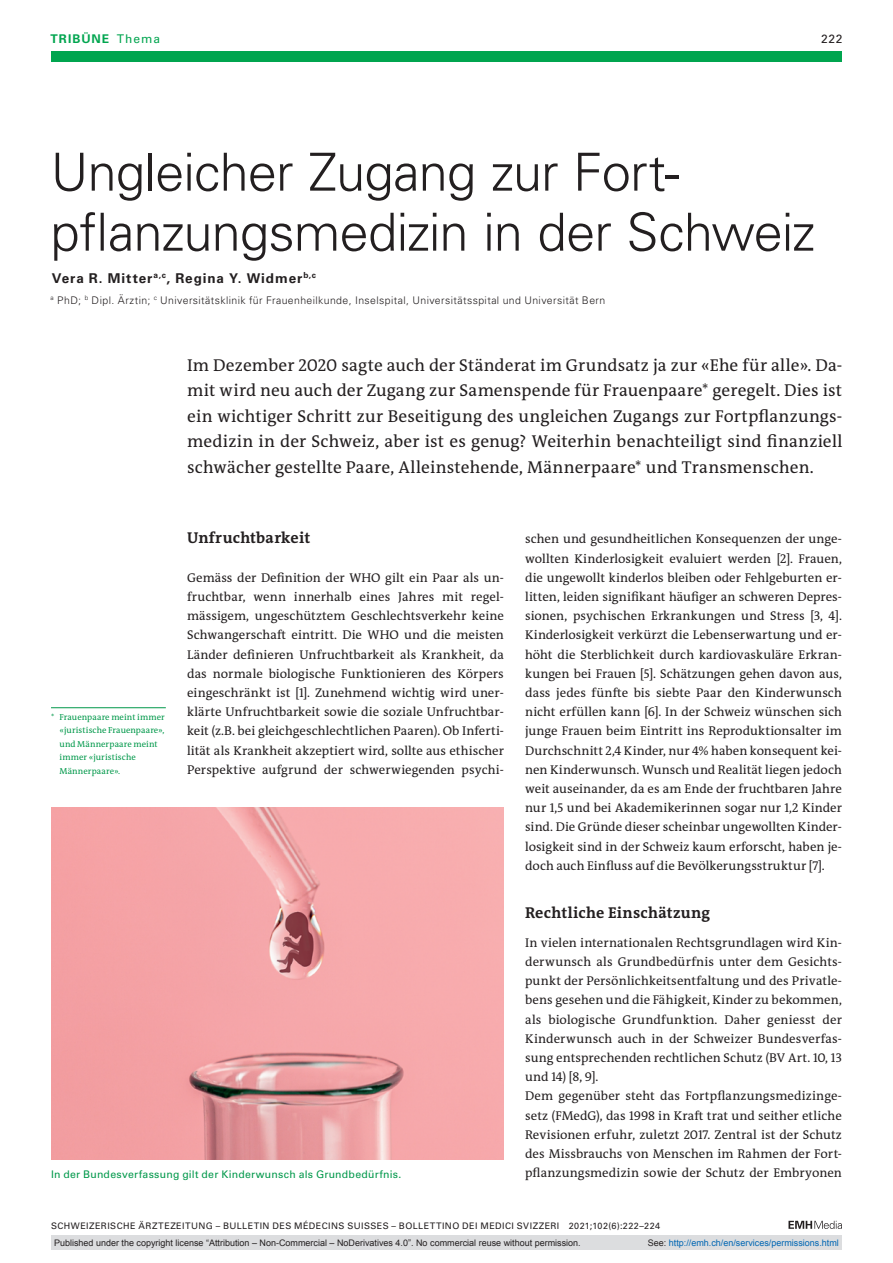
<style>
.page{position:relative;width:893px;height:1263px;background:#fff}
.page>*{position:absolute;margin:0;border:0;box-sizing:border-box;transform-origin:0 0}
.article-title{font:300 52.5px/60px "Univers LT Std";letter-spacing:-.02em;color:#231f20}
.section-pl{font:17.25px/25.5px "The Antiqua B W5 Plain";letter-spacing:.01em;color:#231f20;text-align:justify}
.section-h1{font:700 15.75px "The Antiqua B W7";letter-spacing:.015em;color:#231f20}
.author-notes{font:700 13.5px "Univers LT Std";letter-spacing:.07em;color:#231f20}
.section-pn{font:12.75px/19.2px "The Antiqua B W5 Plain";letter-spacing:.005em;color:#231f20;text-align:justify}
.ressort{font:700 12px "Univers LT Std";letter-spacing:.085em;color:#00a54f}
.ressort-2{font:12px "Univers LT Std";color:#231f20}
.aff{font:300 10.5px "Univers LT Std";letter-spacing:.04em;color:#231f20}
.fig-caption{font:10.5px "Univers LT Std";letter-spacing:.025em;color:#00984a}
.t1{font:9px "Arial";color:#231f20}
.fusszeile{font:9px "Univers LT Std";letter-spacing:.05em;color:#231f20}
.t2{font:9px "Arial";color:#0066b3}
.footnote-line{font:8.7px/13.5px "The Antiqua B W5 Plain";letter-spacing:.01em;color:#00984a}
.s1{font-weight:400}
.s2{color:#231f20}
</style>
<div class="page">
<svg style="left:788px;top:1221px;width:54px;height:8px"></svg>
<div style="left:51px;top:51px;width:791px;height:11px;background:#00a54f"></div>
<img style="left:51px;top:807px;width:453px;height:352px">
<hr style="left:51px;top:707px;width:115px;height:1px;background:#00984a">
<div style="left:51px;top:1235px;width:791px;height:15px;background:#dcdddf"></div>
<p class="ressort" style="left:51px;top:31px;width:111px">TRIBÜNE <span class="s1">Thema</span></p>
<p class="ressort-2" style="left:821px;top:31px;width:23px">222</p>
<p class="article-title" style="left:51px;top:142px;width:766px">Ungleicher Zugang zur Fort&shy;pflanzungsmedizin in der Schweiz</p>
<p class="author-notes" style="left:52px;top:270px;width:266px">Vera R. Mitter<sup>a,c</sup>, Regina Y. Widmer<sup>b,c</sup></p>
<p class="aff" style="left:51px;top:294px;width:556px"><sup>a</sup> PhD; <sup>b</sup> Dipl. Ärztin; <sup>c</sup> Universitätsklinik für Frauenheilkunde, Inselspital, Universitätsspital und Universität Bern</p>
<p class="section-pl" style="left:187px;top:352px;width:657px">Im Dezember 2020 sagte auch der Ständerat im Grundsatz ja zur «Ehe für alle». Da&shy;mit wird neu auch der Zugang zur Samenspende für Frauenpaare* geregelt. Dies ist ein wichtiger Schritt zur Beseitigung des ungleichen Zugangs zur Fortpflanzungs&shy;medizin in der Schweiz, aber ist es genug? Weiterhin benachteiligt sind finanziell schwächer gestellte Paare, Alleinstehende, Männerpaare* und Transmenschen.</p>
<p class="footnote-line" style="left:60px;top:710px;width:107px;text-indent:-9px">* Frauenpaare meint immer «juristische Frauenpaare», und Männerpaare meint immer «juristische<br>Männerpaare».</p>
<p class="section-h1" style="left:187px;top:528px;width:125px">Unfruchtbarkeit</p>
<p class="section-pn" style="left:187px;top:568px;width:318px">Gemäss der Definition der WHO gilt ein Paar als un&shy;fruchtbar, wenn innerhalb eines Jahres mit regel&shy;mässigem, ungeschütztem Geschlechtsverkehr keine Schwangerschaft eintritt. Die WHO und die meisten Länder definieren Unfruchtbarkeit als Krankheit, da das normale biologische Funktionieren des Körpers eingeschränkt ist [1]. Zunehmend wichtig wird uner&shy;klärte Unfruchtbarkeit sowie die soziale Unfruchtbar&shy;keit (z.B. bei gleichgeschlechtlichen Paaren). Ob Inferti&shy;lität als Krankheit akzeptiert wird, sollte aus ethischer Perspektive aufgrund der schwerwiegenden psychi-</p>
<p class="fig-caption" style="left:51px;top:1168px;width:352px">In der Bundesverfassung gilt der Kinderwunsch als Grundbedürfnis.</p>
<p class="section-pn" style="left:525px;top:530px;width:318px">schen und gesundheitlichen Konsequenzen der unge&shy;wollten Kinderlosigkeit evaluiert werden [2]. Frauen, die ungewollt kinderlos bleiben oder Fehlgeburten er&shy;litten, leiden signifikant häufiger an schweren Depres&shy;sionen, psychischen Erkrankungen und Stress [3, 4].<br>Kinderlosigkeit verkürzt die Lebenserwartung und er&shy;höht die Sterblichkeit durch kardiovaskuläre Erkran&shy;kungen bei Frauen [5]. Schätzungen gehen davon aus, dass jedes fünfte bis siebte Paar den Kinderwunsch nicht erfüllen kann [6]. In der Schweiz wünschen sich junge Frauen beim Eintritt ins Reproduktionsalter im Durchschnitt 2,4 Kinder, nur 4% haben konsequent kei&shy;nen Kinderwunsch. Wunsch und Realität liegen jedoch weit auseinander, da es am Ende der fruchtbaren Jahre nur 1,5 und bei Akademikerinnen sogar nur 1,2 Kinder sind. Die Gründe dieser scheinbar ungewollten Kinder&shy;losigkeit sind in der Schweiz kaum erforscht, haben je&shy;doch auch Einfluss auf die Bevölkerungsstruktur [7].</p>
<p class="section-h1" style="left:525px;top:902px;width:187px">Rechtliche Einschätzung</p>
<p class="section-pn" style="left:525px;top:933px;width:318px">In vielen internationalen Rechtsgrundlagen wird Kin&shy;derwunsch als Grundbedürfnis unter dem Gesichts&shy;punkt der Persönlichkeitsentfaltung und des Privatle&shy;bens gesehen und die Fähigkeit, Kinder zu bekommen, als biologische Grundfunktion. Daher geniesst der Kinderwunsch auch in der Schweizer Bundesverfas&shy;sung entsprechenden rechtlichen Schutz (BV Art. 10, 13 und 14) [8, 9].</p>
<p class="section-pn" style="left:525px;top:1086px;width:318px">Dem gegenüber steht das Fortpflanzungsmedizinge&shy;setz (FMedG), das 1998 in Kraft trat und seither etliche Revisionen erfuhr, zuletzt 2017. Zentral ist der Schutz des Missbrauchs von Menschen im Rahmen der Fort&shy;pflanzungsmedizin sowie der Schutz der Embryonen</p>
<p class="fusszeile" style="left:51px;top:1220px;width:610px">SCHWEIZERISCHE ÄRZTEZEITUNG – BULLETIN DES MÉDECINS SUISSES – BOLLETTINO DEI MEDICI SVIZZERI 2021;102(6):222–224</p>
<p class="t1" style="left:54px;top:1237px;width:528px">Published under the copyright license “Attribution – Non-Commercial – NoDerivatives 4.0”. No commercial reuse without permission.</p>
<p class="t2" style="left:648px;top:1237px;width:193px"><span class="s2">See:</span> http://emh.ch/en/services/permissions.html</p>
</div>
